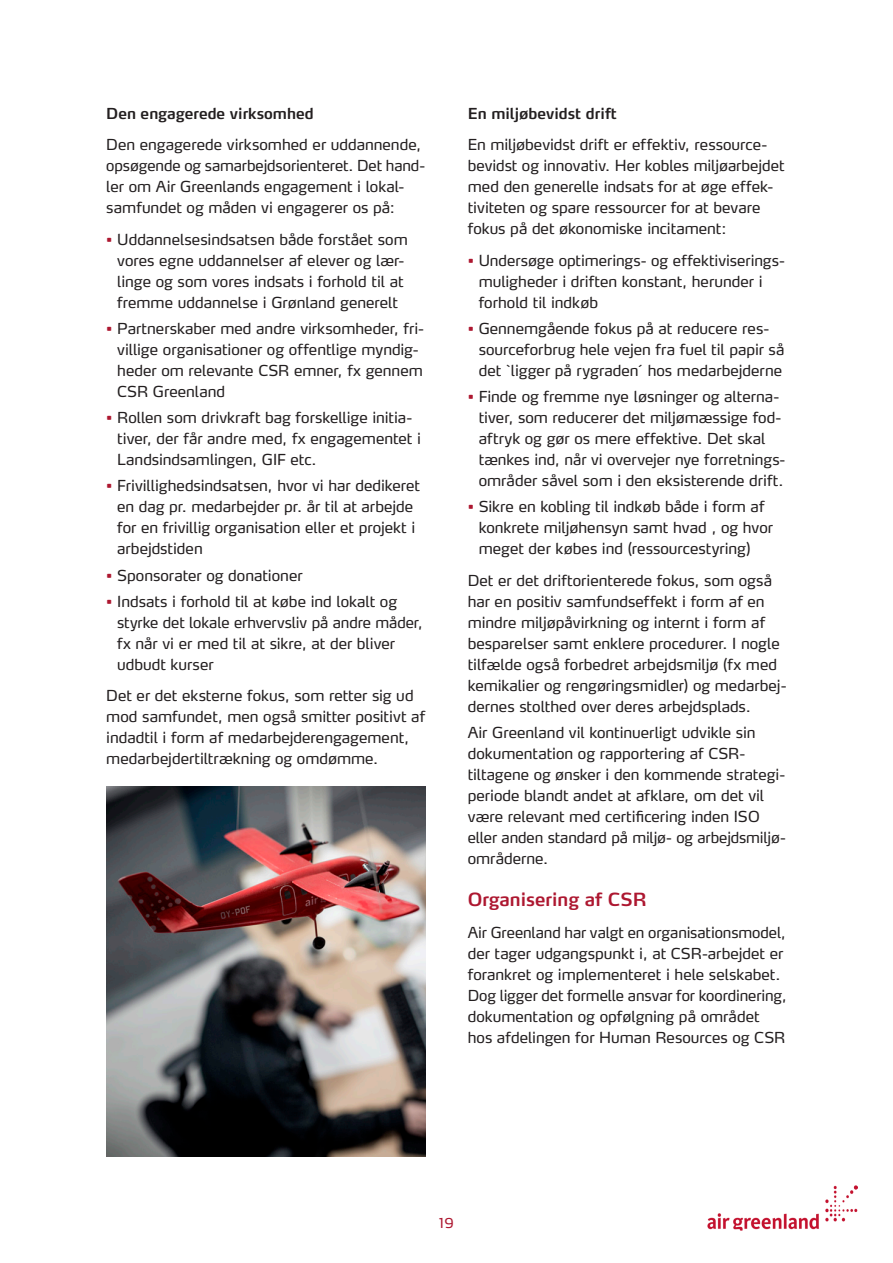
<style>
.page{position:relative;width:893px;height:1263px;background:#fff}
.page>*{position:absolute;margin:0;border:0;box-sizing:border-box;transform-origin:0 0}
.t1{font:600 18px "Max LF";color:#ad1730}
.t2{font:15px/21px "Max LF";color:#231f20}
.t3{font:600 15px "Max LF";color:#231f20}
.t4{font:13.5px "Max LF";color:#ad1730}
.s1{font-weight:600;color:#ad1730}
</style>
<div class="page">
<img style="left:707px;top:1185px;width:150px;height:45px">
<img style="left:106px;top:787px;width:319px;height:369px">
<p class="t3" style="left:106px;top:104px;width:209px">Den engagerede virksomhed</p>
<p class="t2" style="left:106px;top:134px;width:320px">Den engagerede virksomhed er uddannende, opsøgende og samarbejdsorienteret. Det hand&shy;ler om Air Greenlands engagement i lokal&shy;samfundet og måden vi engagerer os på:</p>
<p class="t2" style="left:106px;top:228px;width:303px;text-align:center"><span class="s1">•</span> Uddannelsesindsatsen både forstået som vores egne uddannelser af elever og lær&shy;linge og som vores indsats i forhold til at fremme uddannelse i Grønland generelt</p>
<p class="t2" style="left:117px;top:317px;width:308px;text-indent:-11px"><span class="s1">•</span> Partnerskaber med andre virksomheder, fri&shy;villige organisationer og offentlige myndig&shy;heder om relevante CSR emner, fx gennem CSR Greenland</p>
<p class="t2" style="left:117px;top:407px;width:305px;text-indent:-11px"><span class="s1">•</span> Rollen som drivkraft bag forskellige initia&shy;tiver, der får andre med, fx engagementet i<br>Landsindsamlingen, GIF etc.</p>
<p class="t2" style="left:117px;top:475px;width:304px;text-indent:-11px"><span class="s1">•</span> Frivillighedsindsatsen, hvor vi har dedikeret en dag pr. medarbejder pr. år til at arbejde for en frivillig organisation eller et projekt i arbejdstiden</p>
<p class="t2" style="left:106px;top:564px;width:198px"><span class="s1">•</span> Sponsorater og donationer</p>
<p class="t2" style="left:117px;top:590px;width:307px;text-indent:-11px"><span class="s1">•</span> Indsats i forhold til at købe ind lokalt og styrke det lokale erhvervsliv på andre måder, fx når vi er med til at sikre, at der bliver udbudt kurser</p>
<p class="t2" style="left:106px;top:685px;width:320px">Det er det eksterne fokus, som retter sig ud mod samfundet, men også smitter positivt af indadtil i form af medarbejderengagement, medarbejdertiltrækning og omdømme.</p>
<p class="t3" style="left:468px;top:104px;width:151px">En miljøbevidst drift</p>
<p class="t2" style="left:468px;top:134px;width:318px">En miljøbevidst drift er effektiv, ressource&shy;bevidst og innovativ. Her kobles miljøarbejdet med den generelle indsats for at øge effek&shy;tiviteten og spare ressourcer for at bevare fokus på det økonomiske incitament:</p>
<p class="t2" style="left:479px;top:249px;width:308px;text-indent:-11px"><span class="s1">•</span> Undersøge optimerings- og effektiviserings&shy;muligheder i driften konstant, herunder i forhold til indkøb</p>
<p class="t2" style="left:479px;top:317px;width:307px;text-indent:-11px"><span class="s1">•</span> Gennemgående fokus på at reducere res&shy;sourceforbrug hele vejen fra fuel til papir så det `ligger på rygraden´ hos medarbejderne</p>
<p class="t2" style="left:479px;top:386px;width:308px;text-indent:-11px"><span class="s1">•</span> Finde og fremme nye løsninger og alterna&shy;tiver, som reducerer det miljømæssige fod&shy;aftryk og gør os mere effektive. Det skal tænkes ind, når vi overvejer nye forretnings&shy;områder såvel som i den eksisterende drift.</p>
<p class="t2" style="left:479px;top:496px;width:296px;text-indent:-11px"><span class="s1">•</span> Sikre en kobling til indkøb både i form af konkrete miljøhensyn samt hvad , og hvor meget der købes ind (ressourcestyring)</p>
<p class="t2" style="left:468px;top:569px;width:320px">Det er det driftorienterede fokus, som også har en positiv samfundseffekt i form af en mindre miljøpåvirkning og internt i form af besparelser samt enklere procedurer. I nogle tilfælde også forbedret arbejdsmiljø (fx med kemikalier og rengøringsmidler) og medarbej&shy;dernes stolthed over deres arbejdsplads.</p>
<p class="t2" style="left:468px;top:722px;width:320px">Air Greenland vil kontinuerligt udvikle sin dokumentation og rapportering af CSR&shy;tiltagene og ønsker i den kommende strategi&shy;periode blandt andet at afklare, om det vil være relevant med certificering inden ISO eller anden standard på miljø- og arbejdsmiljø&shy;områderne.</p>
<p class="t1" style="left:468px;top:888px;width:180px">Organisering af CSR</p>
<p class="t2" style="left:468px;top:921px;width:320px">Air Greenland har valgt en organisationsmodel, der tager udgangspunkt i, at CSR-arbejdet er forankret og implementeret i hele selskabet.<br>Dog ligger det formelle ansvar for koordinering, dokumentation og opfølgning på området hos afdelingen for Human Resources og CSR</p>
<p class="t4" style="left:439px;top:1214px;width:16px">19</p>
</div>
